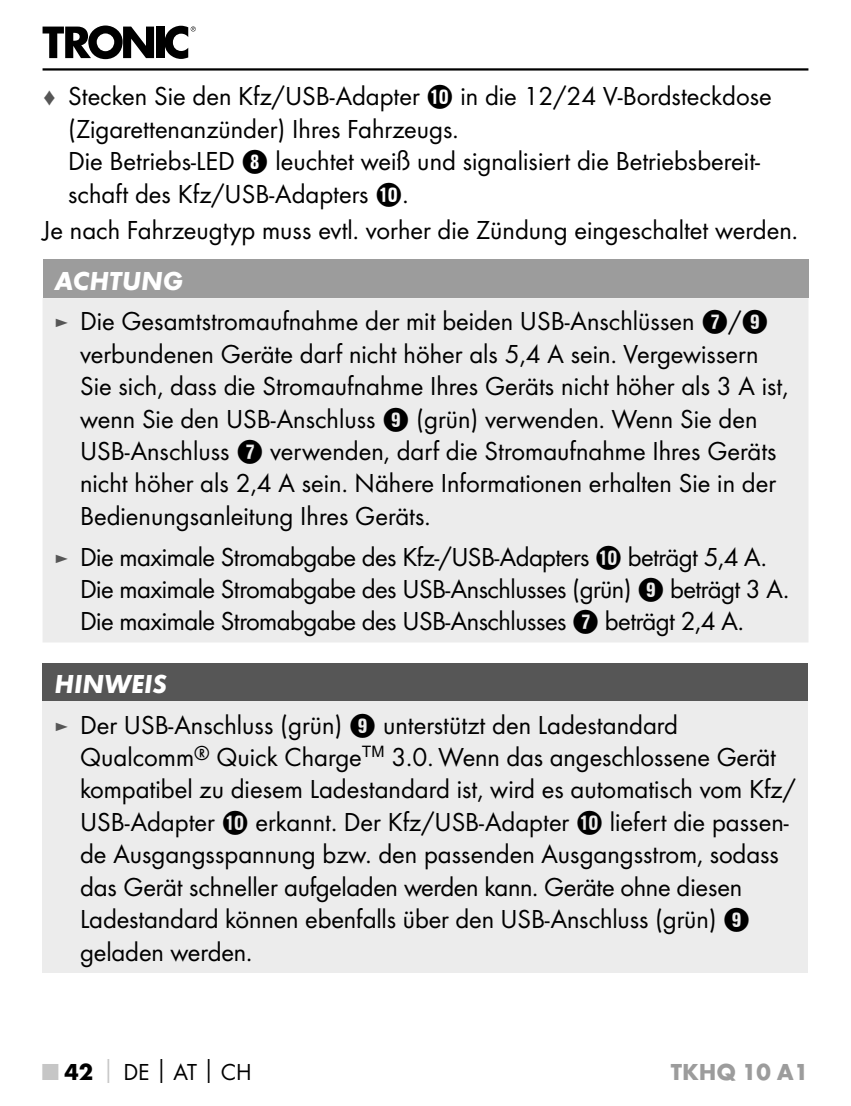
<style>
.page{position:relative;width:851px;height:1106px;background:#fff}
.page>*{position:absolute;margin:0;border:0;box-sizing:border-box;transform-origin:0 0}
.t1{font:27px/32.4px "Futura Boo";color:#000}
.t2{font:27px/32.4px "Futura Boo";letter-spacing:-.02em;color:#000}
.t3{font:italic 700 27px "Futura";color:#fff}
.t4{font:24px "Futura Boo";color:#000}
.t5{font:700 24px "Futura";color:#9c9c9c}
.s1{font-size:21px;color:#565656}
.s2{font-family:"Hako PI Nummern"}
.s3{font-family:"Futura";font-weight:700;color:#c6c6c6}
.s4{font-family:"Futura";font-weight:700}
</style>
<div class="page">
<hr style="left:43px;top:68px;width:765px;height:3px;background:#000">
<svg style="left:43px;top:26px;width:111px;height:33px"></svg>
<div style="left:156px;top:27px;width:8px;height:31px;background:#000"></div>
<svg style="left:164px;top:26px;width:32px;height:33px"></svg>
<div style="left:43px;top:260px;width:765px;height:38px;background:#9c9c9c"></div>
<div style="left:43px;top:298px;width:765px;height:344px;background:#ececec"></div>
<div style="left:43px;top:663px;width:765px;height:38px;background:#565656"></div>
<div style="left:43px;top:701px;width:765px;height:271px;background:#ececec"></div>
<p class="t1" style="left:68px;top:80px;width:705px;text-indent:-26px"><span class="s1">♦</span> Stecken Sie den Kfz/USB-Adapter <span class="s2">0</span> in die 12/24 V-Bordsteckdose (Zigarettenanzünder) Ihres Fahrzeugs.<br>Die Betriebs-LED <span class="s2">8</span> leuchtet weiß und signalisiert die Betriebsbereit&shy;schaft des Kfz/USB-Adapters <span class="s2">0</span>.</p>
<p class="t1" style="left:43px;top:214px;width:753px">Je nach Fahrzeugtyp muss evtl. vorher die Zündung eingeschaltet werden.</p>
<p class="t3" style="left:55px;top:264px;width:130px">ACHTUNG</p>
<p class="t1" style="left:80px;top:305px;width:710px;text-indent:-26px"><span class="s1">►</span> Die Gesamtstromaufnahme der mit beiden USB-Anschlüssen <span class="s2">7</span>/<span class="s2">9 </span>verbundenen Geräte darf nicht höher als 5,4 A sein. Vergewissern Sie sich, dass die Stromaufnahme Ihres Geräts nicht höher als 3 A ist, wenn Sie den USB-Anschluss <span class="s2">9</span> (grün) verwenden. Wenn Sie den USB-Anschluss <span class="s2">7</span> verwenden, darf die Stromaufnahme Ihres Geräts nicht höher als 2,4 A sein. Nähere Informationen erhalten Sie in der Bedienungsanleitung Ihres Geräts.</p>
<p class="t2" style="left:80px;top:540px;width:707px;text-indent:-26px"><span class="s1">►</span> Die maximale Stromabgabe des Kfz-/USB-Adapters <span class="s2">0</span> beträgt 5,4 A.<br>Die maximale Stromabgabe des USB-Anschlusses (grün) <span class="s2">9</span> beträgt 3 A.<br>Die maximale Stromabgabe des USB-Anschlusses <span class="s2">7</span> beträgt 2,4 A.</p>
<p class="t3" style="left:55px;top:667px;width:114px">HINWEIS</p>
<p class="t1" style="left:80px;top:708px;width:717px;text-indent:-26px"><span class="s1">►</span> Der USB-Anschluss (grün) <span class="s2">9</span> unterstützt den Ladestandard Qualcomm<sup>®</sup> Quick Charge<sup>TM</sup> 3.0. Wenn das angeschlossene Gerät kompatibel zu diesem Ladestandard ist, wird es automatisch vom Kfz/ USB-Adapter <span class="s2">0</span> erkannt. Der Kfz/USB-Adapter <span class="s2">0</span> liefert die passen&shy;de Ausgangsspannung bzw. den passenden Ausgangsstrom, sodass das Gerät schneller aufgeladen werden kann. Geräte ohne diesen Ladestandard können ebenfalls über den USB-Anschluss (grün) <span class="s2">9 </span>geladen werden.</p>
<p class="t4" style="left:43px;top:1058px;width:211px"><span class="s3">■</span> <span class="s4">42</span><span class="s3">│</span>DE<span class="s4">│</span>AT<span class="s4">│</span>CH</p>
<p class="t5" style="left:670px;top:1057px;width:139px">TKHQ 10 A1</p>
</div>
